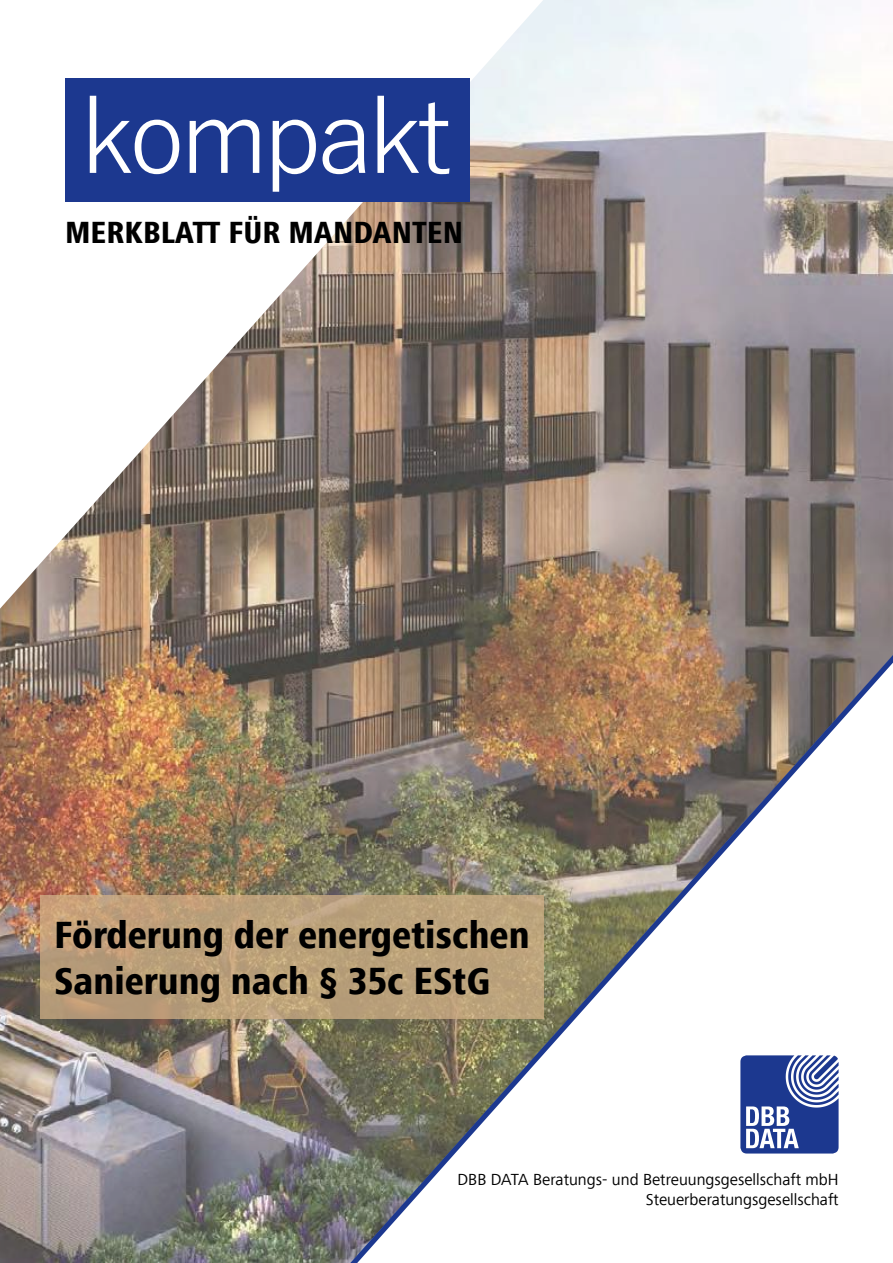
<style>
.page{position:relative;width:893px;height:1263px;background:#fff}
.page>*{position:absolute;margin:0;border:0;box-sizing:border-box;transform-origin:0 0}
.t1{font:103.95px "Yu Gothic";letter-spacing:-.07em;color:#fff}
.t2{font:800 condensed 39px/46.5px "Frutiger Next Com";color:#000}
.t3{font:800 condensed 31.5px "Frutiger Next Com";color:#000}
.t4{font:16.5px/19.8px "Frutiger Next Com";color:#000;text-align:right}
</style>
<div class="page">
<img style="left:0;top:0;width:893px;height:1263px">
<div style="left:65px;top:78px;width:405px;height:124px;background:#1c388f"></div>
<svg style="left:40px;top:895px;width:310px;height:124px;background:#bc9f7a"></svg>
<img style="left:350px;top:655px;width:543px;height:608px">
<h1 class="t1" style="left:79px;top:41px;width:374px">kompakt</h1>
<h3 class="t3" style="left:65px;top:214px;width:400px">MERKBLATT FÜR MANDANTEN</h3>
<h2 class="t2" style="left:54px;top:911px;width:477px">Förderung der energetischen<br>Sanierung nach § 35c EStG</h2>
<p class="t4" style="left:458px;top:1170px;width:383px">DBB DATA Beratungs- und Betreuungsgesellschaft mbH<br>Steuerberatungsgesellschaft</p>
</div>
